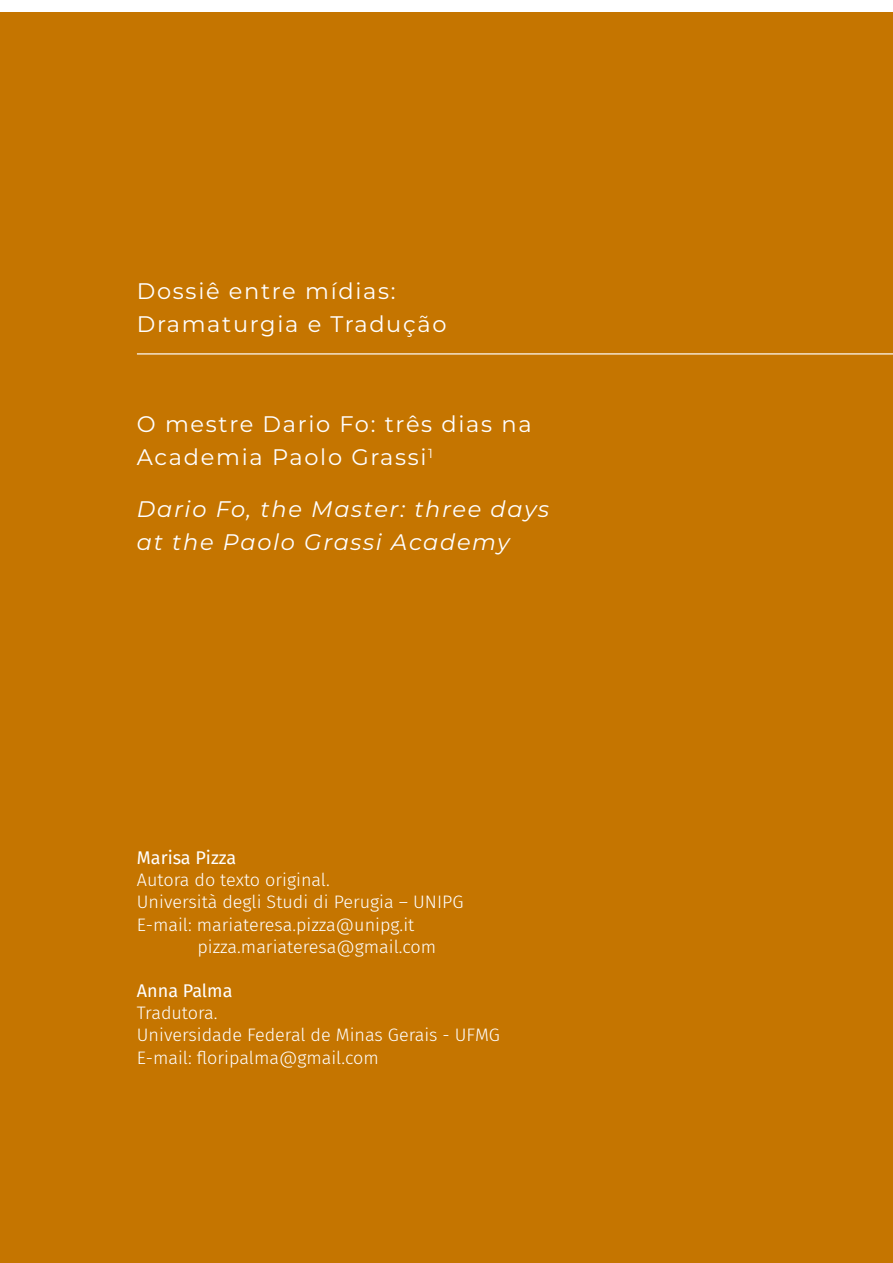
<style>
.page{position:relative;width:893px;height:1263px;background:#c57500}
.page>*{position:absolute;margin:0;border:0;box-sizing:border-box;transform-origin:0 0}
.t1{font:100 22.5px/33.3px "Montserrat";letter-spacing:.075em;color:#fff}
.t2{font:italic 100 22.5px/33.3px "Montserrat";letter-spacing:.075em;color:#fff}
.t3{font:300 18px/22.2px "Fira Sans";color:#fff}
.t4{font:18px "Fira Sans";color:#fff}
</style>
<div class="page">
<div style="left:0;top:0;width:893px;height:11px;background:#fff"></div>
<hr style="left:137px;top:353px;width:756px;height:1px;background:#fff">
<p class="t1" style="left:137px;top:274px;width:311px">Dossiê entre mídias:<br>Dramaturgia e Tradução</p>
<p class="t1" style="left:137px;top:407px;width:396px">O mestre Dario Fo: três dias na<br>Academia Paolo Grassi<sup>1</sup></p>
<p class="t2" style="left:137px;top:492px;width:414px">Dario Fo, the Master: three days at the Paolo Grassi Academy</p>
<p class="t4" style="left:137px;top:844px;width:101px">Marisa Pizza</p>
<p class="t3" style="left:137px;top:869px;width:194px">Autora do texto original.</p>
<p class="t3" style="left:137px;top:891px;width:328px">Università degli Studi di Perugia – UNIPG</p>
<p class="t3" style="left:137px;top:913px;width:279px">E-mail: mariateresa.pizza@unipg.it</p>
<p class="t3" style="left:197px;top:935px;width:240px">pizza.mariateresa@gmail.com</p>
<p class="t4" style="left:137px;top:977px;width:97px">Anna Palma</p>
<p class="t3" style="left:137px;top:1002px;width:364px">Tradutora.<br>Universidade Federal de Minas Gerais - UFMG<br>E-mail: floripalma@gmail.com</p>
</div>
